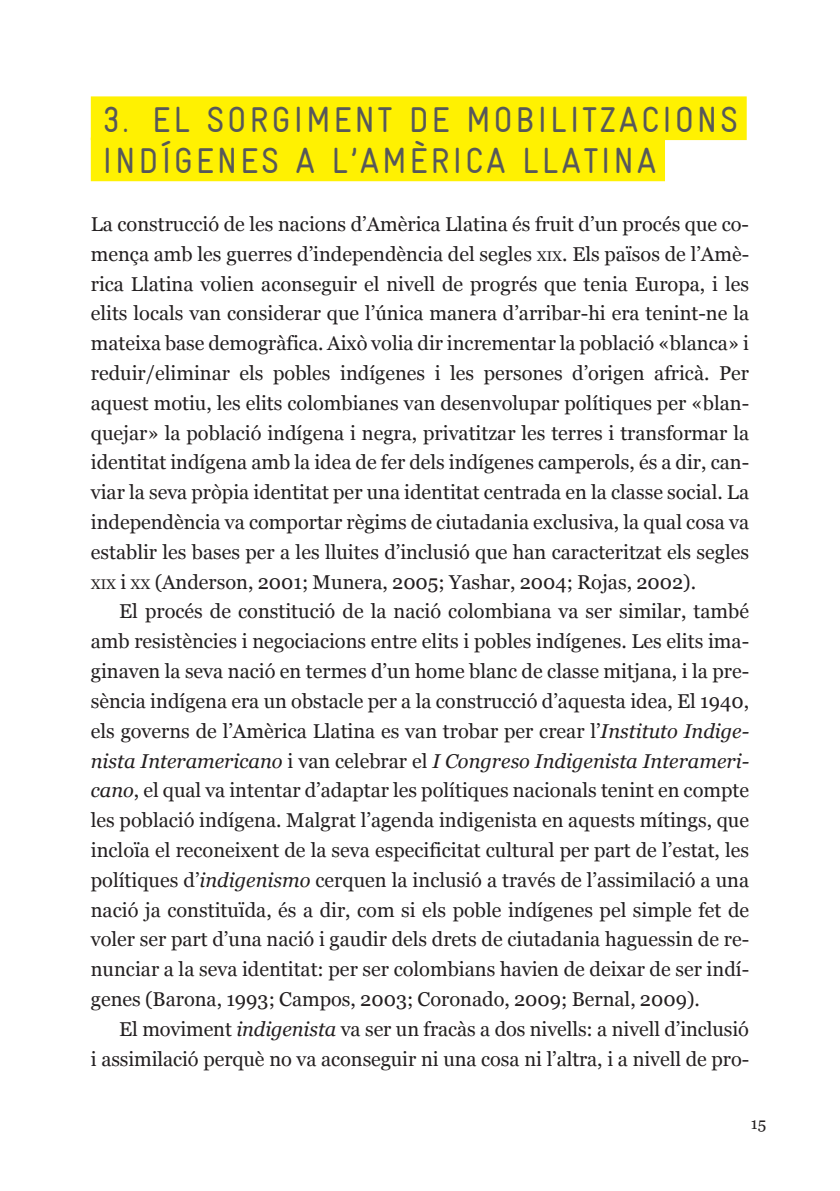
<style>
.page{position:relative;width:840px;height:1191px;background:#fff}
.page>*{position:absolute;margin:0;border:0;box-sizing:border-box;transform-origin:0 0}
.t1{font:condensed 36px/41.2px "Gravur";letter-spacing:.075em;color:#57585a}
.t2{font:20px/29.8px "Georgia";letter-spacing:-.005em;color:#231f20;text-align:justify}
.t3{font:16px "Georgia";color:#231f20}
.s1{font-size:14px}
.s2{font-style:italic}
</style>
<div class="page">
<div style="left:91px;top:96px;width:655px;height:44px;background:#fff101"></div>
<div style="left:91px;top:138px;width:573px;height:43px;background:#fff101"></div>
<h1 class="t1" style="left:91px;top:98px;width:648px;text-indent:116px">SORGIMENT DE MOBILITZACIONS<br>I NDÍGENES A L’AM ÈRICA</h1>
<h1 class="t1" style="left:102px;top:98px;width:50px">3. EL</h1>
<h1 class="t1" style="left:522px;top:140px;width:133px">LLATI NA</h1>
<p class="t2" style="left:91px;top:209px;width:659px">La construcció de les nacions d’Amèrica Llatina és fruit d’un procés que co&shy;mença amb les guerres d’independència del segles <span class="s1">XIX</span>. Els països de l’Amè&shy;rica Llatina volien aconseguir el nivell de progrés que tenia Europa, i les elits locals van considerar que l’única manera d’arribar-hi era tenint-ne la mateixa base demogràfica. Això volia dir incrementar la població «blanca» i reduir/eliminar els pobles indígenes i les persones d’origen africà. Per aquest motiu, les elits colombianes van desenvolupar polítiques per «blan&shy;quejar» la població indígena i negra, privatitzar les terres i transformar la identitat indígena amb la idea de fer dels indígenes camperols, és a dir, can&shy;viar la seva pròpia identitat per una identitat centrada en la classe social. La independència va comportar règims de ciutadania exclusiva, la qual cosa va establir les bases per a les lluites d’inclusió que han caracteritzat els segles <span class="s1">XIX</span> i <span class="s1">XX</span> (Anderson, 2001; Munera, 2005; Yashar, 2004; Rojas, 2002).</p>
<p class="t2" style="left:91px;top:596px;width:659px;text-indent:28px">El procés de constitució de la nació colombiana va ser similar, també amb resistències i negociacions entre elits i pobles indígenes. Les elits ima&shy;ginaven la seva nació en termes d’un home blanc de classe mitjana, i la pre&shy;sència indígena era un obstacle per a la construcció d’aquesta idea, El 1940, els governs de l’Amèrica Llatina es van trobar per crear l’<span class="s2">Instituto Indige&shy;nista Interamericano</span> i van celebrar el <span class="s2">I Congreso Indigenista Interameri&shy;cano</span>, el qual va intentar d’adaptar les polítiques nacionals tenint en compte les població indígena. Malgrat l’agenda indigenista en aquests mítings, que incloïa el reconeixent de la seva especificitat cultural per part de l’estat, les polítiques d’<span class="s2">indigenismo</span> cerquen la inclusió a través de l’assimilació a una nació ja constituïda, és a dir, com si els poble indígenes pel simple fet de voler ser part d’una nació i gaudir dels drets de ciutadania haguessin de re&shy;nunciar a la seva identitat: per ser colombians havien de deixar de ser indí&shy;genes (Barona, 1993; Campos, 2003; Coronado, 2009; Bernal, 2009).</p>
<p class="t2" style="left:91px;top:1014px;width:659px;text-align:right">El moviment <span class="s2">indigenista</span> va ser un fracàs a dos nivells: a nivell d’inclusió<br>i assimilació perquè no va aconseguir ni una cosa ni l’altra, i a nivell de pro-</p>
<p class="t3" style="left:750px;top:1114px;width:17px">15</p>
</div>
